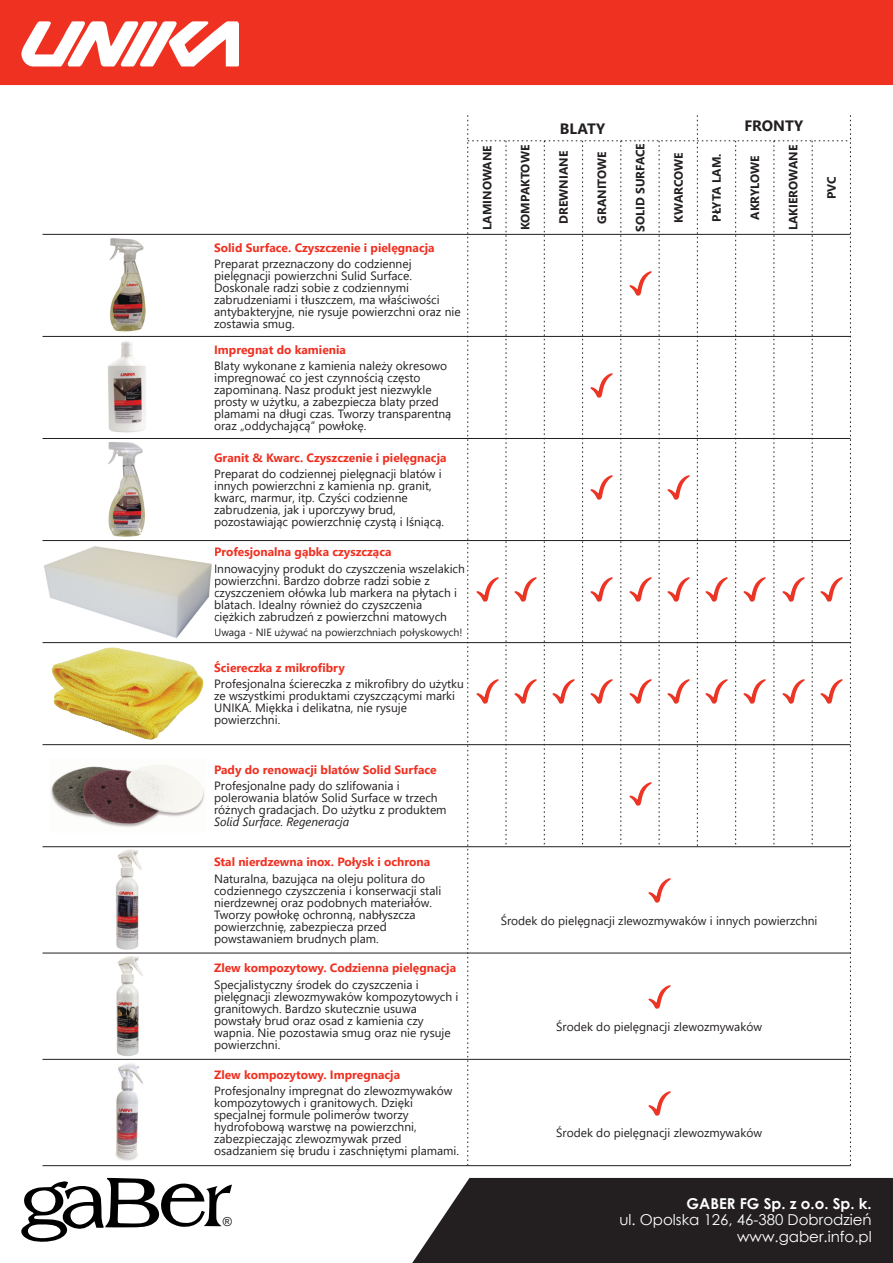
<style>
.page{position:relative;width:893px;height:1263px;background:#fff}
.page>*{position:absolute;margin:0;border:0;box-sizing:border-box;transform-origin:0 0}
.t1{font:15px "Century Gothic";color:#fff}
.t2{font:700 15px "Century Gothic";color:#fff}
.t3{font:700 15px "Segoe UI";color:#231f20}
.t4{font:12.45px "Arial";color:#231f20}
.t5{font:12px "Segoe UI";color:#231f20}
.t6{font:700 12px "Segoe UI";color:#ef3122}
.t7{font:700 12px "Segoe UI";color:#231f20}
.t8{font:italic 12px "Segoe UI";color:#231f20}
.t9{font:10.5px "Segoe UI";color:#231f20}
</style>
<div class="page">
<svg style="left:467px;top:115px;width:384px;height:1051px"></svg>
<hr style="left:43px;top:234px;width:807px;height:1px;background:#231f20">
<hr style="left:43px;top:336px;width:807px;height:1px;background:#231f20">
<hr style="left:43px;top:438px;width:807px;height:1px;background:#231f20">
<hr style="left:43px;top:540px;width:807px;height:1px;background:#231f20">
<hr style="left:43px;top:642px;width:807px;height:1px;background:#231f20">
<hr style="left:43px;top:744px;width:807px;height:1px;background:#231f20">
<hr style="left:43px;top:846px;width:807px;height:1px;background:#231f20">
<hr style="left:43px;top:953px;width:807px;height:1px;background:#231f20">
<hr style="left:43px;top:1059px;width:807px;height:1px;background:#231f20">
<hr style="left:43px;top:1165px;width:807px;height:1px;background:#231f20">
<img style="left:109px;top:238px;width:37px;height:94px">
<img style="left:108px;top:341px;width:38px;height:92px">
<img style="left:108px;top:442px;width:37px;height:95px">
<img style="left:44px;top:546px;width:168px;height:92px">
<img style="left:51px;top:647px;width:153px;height:93px">
<img style="left:51px;top:765px;width:154px;height:62px">
<img style="left:629px;top:272px;width:22px;height:23px">
<img style="left:591px;top:374px;width:22px;height:24px">
<img style="left:591px;top:476px;width:22px;height:24px">
<img style="left:667px;top:476px;width:22px;height:24px">
<img style="left:476px;top:578px;width:22px;height:24px">
<img style="left:514px;top:578px;width:22px;height:24px">
<img style="left:667px;top:578px;width:22px;height:24px">
<img style="left:706px;top:578px;width:22px;height:24px">
<img style="left:744px;top:578px;width:22px;height:24px">
<img style="left:782px;top:578px;width:22px;height:24px">
<img style="left:820px;top:578px;width:22px;height:24px">
<img style="left:591px;top:578px;width:22px;height:24px">
<img style="left:476px;top:680px;width:22px;height:24px">
<img style="left:514px;top:680px;width:22px;height:24px">
<img style="left:553px;top:680px;width:22px;height:24px">
<img style="left:591px;top:680px;width:22px;height:24px">
<img style="left:629px;top:680px;width:22px;height:24px">
<img style="left:667px;top:680px;width:22px;height:24px">
<img style="left:706px;top:680px;width:22px;height:24px">
<img style="left:744px;top:680px;width:22px;height:24px">
<img style="left:782px;top:680px;width:22px;height:24px">
<img style="left:820px;top:680px;width:22px;height:24px">
<img style="left:629px;top:782px;width:22px;height:24px">
<img style="left:116px;top:849px;width:26px;height:101px">
<img style="left:116px;top:956px;width:27px;height:100px">
<img style="left:115px;top:1063px;width:28px;height:98px">
<img style="left:648px;top:879px;width:22px;height:23px">
<img style="left:648px;top:985px;width:22px;height:24px">
<img style="left:648px;top:1091px;width:22px;height:24px">
<img style="left:629px;top:578px;width:22px;height:24px">
<div style="left:0;top:0;width:893px;height:85px;background:#ef3122"></div>
<div style="left:412px;top:1178px;width:481px;height:85px;background:#231f20"></div>
<svg style="left:21px;top:1178px;width:211px;height:64px"></svg>
<svg style="left:21px;top:21px;width:218px;height:45px"></svg>
<p class="t6" style="left:214px;top:243px;width:222px">Solid Surface. Czyszczenie i pielęgnacja</p>
<p class="t5" style="left:214px;top:259px;width:199px">Preparat przeznaczony do codziennej</p>
<p class="t5" style="left:214px;top:271px;width:199px">pielęgnacji powierzchni Sulid Surface.</p>
<p class="t5" style="left:214px;top:283px;width:197px">Doskonale radzi sobie z codziennymi</p>
<p class="t5" style="left:214px;top:295px;width:227px">zabrudzeniami i tłuszczem, ma właściwości</p>
<p class="t5" style="left:214px;top:307px;width:248px">antybakteryjne, nie rysuje powierzchni oraz nie</p>
<p class="t5" style="left:214px;top:319px;width:82px">zostawia smug.</p>
<p class="t6" style="left:214px;top:345px;width:133px">Impregnat do kamienia</p>
<p class="t5" style="left:214px;top:361px;width:235px">Blaty wykonane z kamienia należy okresowo</p>
<p class="t5" style="left:214px;top:373px;width:208px">impregnować co jest czynnością często</p>
<p class="t5" style="left:214px;top:385px;width:219px">zapominaną. Nasz produkt jest niezwykle</p>
<p class="t5" style="left:214px;top:397px;width:226px">prosty w użytku, a zabezpiecza blaty przed</p>
<p class="t5" style="left:214px;top:409px;width:239px">plamami na długi czas. Tworzy transparentną</p>
<p class="t5" style="left:214px;top:421px;width:154px">oraz „oddychającą” powłokę.</p>
<p class="t6" style="left:214px;top:453px;width:234px">Granit &amp; Kwarc. Czyszczenie i pielęgnacja</p>
<p class="t5" style="left:214px;top:469px;width:229px">Preparat do codziennej pielęgnacji blatów i</p>
<p class="t5" style="left:214px;top:481px;width:219px">innych powierzchni z kamienia np. granit,</p>
<p class="t5" style="left:214px;top:493px;width:195px">kwarc, marmur, itp. Czyści codzienne</p>
<p class="t5" style="left:214px;top:505px;width:183px">zabrudzenia, jak i uporczywy brud,</p>
<p class="t5" style="left:214px;top:517px;width:232px">pozostawiając powierzchnię czystą i lśniącą.</p>
<p class="t6" style="left:214px;top:547px;width:179px">Profesjonalna gąbka czyszcząca</p>
<p class="t5" style="left:214px;top:564px;width:252px">Innowacyjny produkt do czyszczenia wszelakich</p>
<p class="t5" style="left:214px;top:576px;width:217px">powierzchni. Bardzo dobrze radzi sobie z</p>
<p class="t5" style="left:214px;top:588px;width:244px">czyszczeniem ołówka lub markera na płytach i</p>
<p class="t5" style="left:214px;top:600px;width:210px">blatach. Idealny również do czyszczenia</p>
<p class="t5" style="left:214px;top:612px;width:234px">ciężkich zabrudzeń z powierzchni matowych</p>
<p class="t9" style="left:214px;top:628px;width:250px">Uwaga - NIE używać na powierzchniach połyskowych!</p>
<p class="t6" style="left:214px;top:663px;width:132px">Ściereczka z mikrofibry</p>
<p class="t5" style="left:214px;top:680px;width:251px">Profesjonalna ściereczka z mikrofibry do użytku</p>
<p class="t5" style="left:214px;top:692px;width:243px">ze wszystkimi produktami czyszczącymi marki</p>
<p class="t5" style="left:214px;top:704px;width:194px">UNIKA. Miękka i delikatna, nie rysuje</p>
<p class="t5" style="left:214px;top:716px;width:68px">powierzchni.</p>
<p class="t6" style="left:214px;top:765px;width:224px">Pady do renowacji blatów Solid Surface</p>
<p class="t5" style="left:214px;top:782px;width:187px">Profesjonalne pady do szlifowania i</p>
<p class="t5" style="left:214px;top:794px;width:225px">polerowania blatów Solid Surface w trzech</p>
<p class="t5" style="left:214px;top:806px;width:234px">różnych gradacjach. Do użytku z produktem</p>
<p class="t8" style="left:214px;top:818px;width:137px">Solid Surface. Regeneracja</p>
<p class="t6" style="left:214px;top:857px;width:218px">Stal nierdzewna inox. Połysk i ochrona</p>
<p class="t5" style="left:214px;top:874px;width:213px">Naturalna, bazująca na oleju politura do</p>
<p class="t5" style="left:214px;top:886px;width:229px">codziennego czyszczenia i konserwacji stali</p>
<p class="t5" style="left:214px;top:898px;width:219px">nierdzewnej oraz podobnych materiałów.</p>
<p class="t5" style="left:214px;top:910px;width:203px">Tworzy powłokę ochronną, nabłyszcza</p>
<p class="t5" style="left:214px;top:922px;width:174px">powierzchnię, zabezpiecza przed</p>
<p class="t5" style="left:214px;top:934px;width:166px">powstawaniem brudnych plam.</p>
<p class="t6" style="left:214px;top:964px;width:244px">Zlew kompozytowy. Codzienna pielęgnacja</p>
<p class="t5" style="left:214px;top:980px;width:206px">Specjalistyczny środek do czyszczenia i</p>
<p class="t5" style="left:214px;top:992px;width:246px">pielęgnacji zlewozmywaków kompozytowych i</p>
<p class="t5" style="left:214px;top:1004px;width:204px">granitowych. Bardzo skutecznie usuwa</p>
<p class="t5" style="left:214px;top:1016px;width:211px">powstały brud oraz osad z kamienia czy</p>
<p class="t5" style="left:214px;top:1028px;width:238px">wapnia. Nie pozostawia smug oraz nie rysuje</p>
<p class="t5" style="left:214px;top:1040px;width:68px">powierzchni.</p>
<p class="t6" style="left:214px;top:1070px;width:188px">Zlew kompozytowy. Impregnacja</p>
<p class="t5" style="left:214px;top:1086px;width:240px">Profesjonalny impregnat do zlewozmywaków</p>
<p class="t5" style="left:214px;top:1098px;width:200px">kompozytowych i granitowych. Dzięki</p>
<p class="t5" style="left:214px;top:1110px;width:196px">specjalnej formule polimerów tworzy</p>
<p class="t5" style="left:214px;top:1122px;width:204px">hydrofobową warstwę na powierzchni,</p>
<p class="t5" style="left:214px;top:1134px;width:189px">zabezpieczając zlewozmywak przed</p>
<p class="t5" style="left:214px;top:1146px;width:247px">osadzaniem się brudu i zaschniętymi plamami.</p>
<p class="t4" style="left:223px;top:1217px;width:11px">®</p>
<p class="t3" style="left:560px;top:123px;width:47px">BLATY</p>
<p class="t3" style="left:744px;top:121px;width:60px">FRONTY</p>
<p class="t7" style="left:483px;top:230px;width:86px;rotate:-90deg">LAMINOWANE</p>
<p class="t7" style="left:521px;top:230px;width:87px;rotate:-90deg">KOMPAKTOWE</p>
<p class="t7" style="left:559px;top:224px;width:74px;rotate:-90deg">DREWNIANE</p>
<p class="t7" style="left:597px;top:224px;width:74px;rotate:-90deg">GRANITOWE</p>
<p class="t7" style="left:636px;top:232px;width:90px;rotate:-90deg">SOLID SURFACE</p>
<p class="t7" style="left:674px;top:223px;width:72px;rotate:-90deg">KWARCOWE</p>
<p class="t7" style="left:712px;top:222px;width:69px;rotate:-90deg">PŁYTA LAM.</p>
<p class="t7" style="left:750px;top:220px;width:66px;rotate:-90deg">AKRYLOWE</p>
<p class="t7" style="left:789px;top:230px;width:87px;rotate:-90deg">LAKIEROWANE</p>
<p class="t7" style="left:827px;top:199px;width:24px;rotate:-90deg">PVC</p>
<p class="t5" style="left:501px;top:916px;width:318px">Środek do pielęgnacji zlewozmywaków i innych powierzchni</p>
<p class="t5" style="left:556px;top:1022px;width:207px">Środek do pielęgnacji zlewozmywaków</p>
<p class="t5" style="left:556px;top:1128px;width:207px">Środek do pielęgnacji zlewozmywaków</p>
<p class="t2" style="left:687px;top:1197px;width:187px">GABER FG Sp. z o.o. Sp. k.</p>
<p class="t1" style="left:619px;top:1214px;width:254px">ul. Opolska 126, 46-380 Dobrodzień</p>
<p class="t1" style="left:737px;top:1230px;width:136px">www.gaber.info.pl</p>
</div>
